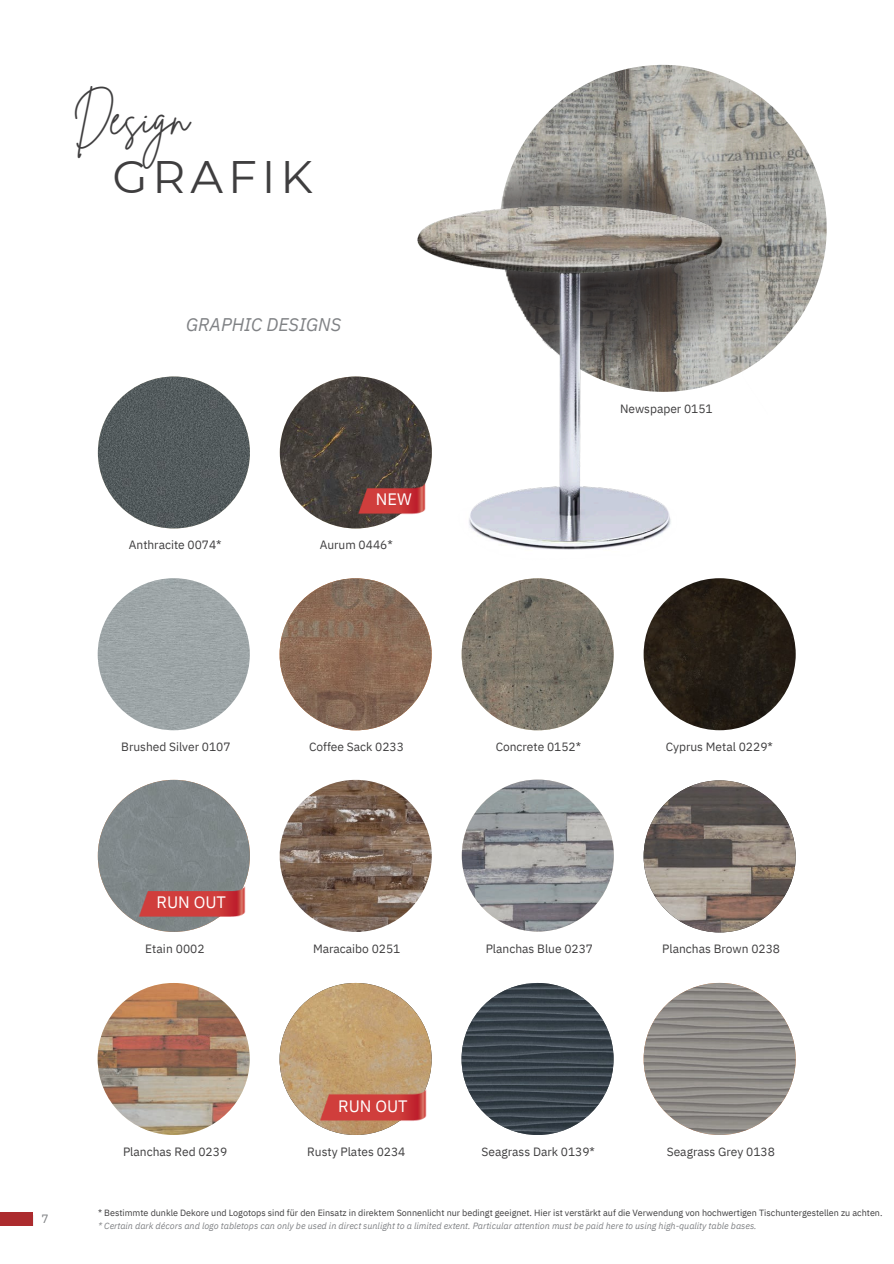
<style>
.page{position:relative;width:894px;height:1264px;background:#fff}
.page>*{position:absolute;margin:0;border:0;box-sizing:border-box;transform-origin:0 0}
.t1{font:45.45px "Brittany Signature";color:#3f3e3f}
.t2{font:45.45px "Montserrat";letter-spacing:.11em;color:#3f3e3f}
.t3{font:italic 18.3px "IBM Plex Sans";color:#808285}
.t4{font:16.5px "IBM Plex Sans";color:#fff}
.t5{font:12px "IBM Plex Sans";color:#3f3e3f}
.t6{font:12px "IBM Plex Sans";color:#808285}
.t7{font:9px/12.3px "IBM Plex Sans";color:#3f3e3f}
.s1{font-style:italic;color:#808285}
</style>
<div class="page">
<img style="left:279px;top:982px;width:152px;height:152px;border-radius:50%">
<img style="left:461px;top:578px;width:152px;height:152px;border-radius:50%">
<img style="left:98px;top:376px;width:152px;height:152px;border-radius:50%">
<img style="left:98px;top:982px;width:152px;height:152px;border-radius:50%">
<img style="left:643px;top:578px;width:152px;height:152px;border-radius:50%">
<img style="left:98px;top:578px;width:152px;height:152px;border-radius:50%">
<img style="left:279px;top:578px;width:152px;height:152px;border-radius:50%">
<div style="left:98px;top:779px;width:152px;height:152px;background:#7f8789;border-radius:50%"></div>
<img style="left:461px;top:982px;width:152px;height:152px;border-radius:50%">
<img style="left:643px;top:982px;width:152px;height:152px;border-radius:50%">
<img style="left:461px;top:779px;width:152px;height:152px;border-radius:50%">
<img style="left:643px;top:780px;width:152px;height:152px;border-radius:50%">
<img style="left:279px;top:779px;width:152px;height:152px;border-radius:50%">
<img style="left:499px;top:65px;width:327px;height:327px;border-radius:50%">
<img style="left:503px;top:162px;width:253px;height:30px">
<img style="left:388px;top:192px;width:379px;height:454px">
<img style="left:280px;top:376px;width:152px;height:152px;border-radius:50%">
<img style="left:138px;top:885px;width:107px;height:32px">
<img style="left:320px;top:1089px;width:106px;height:31px">
<img style="left:357px;top:483px;width:69px;height:31px">
<div style="left:0;top:1212px;width:33px;height:13px;background:#ac2b2e"></div>
<h3 class="t1" style="left:73px;top:88px;width:118px">Design</h3>
<h4 class="t2" style="left:112px;top:149px;width:202px">GRAFIK</h4>
<p class="t3" style="left:186px;top:312px;width:156px">GRAPHIC DESIGNS</p>
<p class="t4" style="left:376px;top:488px;width:37px">NEW</p>
<p class="t5" style="left:129px;top:537px;width:94px">Anthracite 0074*</p>
<h4 class="t5" style="left:320px;top:537px;width:74px">Aurum 0446*</h4>
<h4 class="t5" style="left:620px;top:401px;width:94px">Newspaper 0151</h4>
<h4 class="t5" style="left:121px;top:738px;width:111px">Brushed Silver 0107</h4>
<h4 class="t4" style="left:156px;top:891px;width:71px">RUN OUT</h4>
<p class="t5" style="left:145px;top:940px;width:61px">Etain 0002</p>
<p class="t5" style="left:309px;top:738px;width:96px">Coffee Sack 0233</p>
<h4 class="t5" style="left:313px;top:940px;width:89px">Maracaibo 0251</h4>
<h3 class="t5" style="left:495px;top:739px;width:87px">Concrete 0152*</h3>
<h4 class="t5" style="left:665px;top:738px;width:109px">Cyprus Metal 0229*</h4>
<h4 class="t5" style="left:485px;top:940px;width:109px">Planchas Blue 0237</h4>
<p class="t5" style="left:662px;top:940px;width:119px">Planchas Brown 0238</p>
<p class="t6" style="left:41px;top:1210px;width:9px">7</p>
<h4 class="t5" style="left:123px;top:1143px;width:106px">Planchas Red 0239</h4>
<h4 class="t4" style="left:338px;top:1094px;width:71px">RUN OUT</h4>
<p class="t5" style="left:307px;top:1143px;width:100px">Rusty Plates 0234</p>
<p class="t5" style="left:481px;top:1143px;width:115px">Seagrass Dark 0139*</p>
<p class="t5" style="left:666px;top:1143px;width:110px">Seagrass Grey 0138</p>
<p class="t7" style="left:98px;top:1206px;width:785px">* Bestimmte dunkle Dekore und Logotops sind für den Einsatz in direktem Sonnenlicht nur bedingt geeignet. Hier ist verstärkt auf die Verwendung von hochwertigen Tischuntergestellen zu achten. <span class="s1">* Certain dark décors and logo tabletops can only be used in direct sunlight to a limited extent. Particular attention must be paid here to using high-quality table bases.</span></p>
</div>
